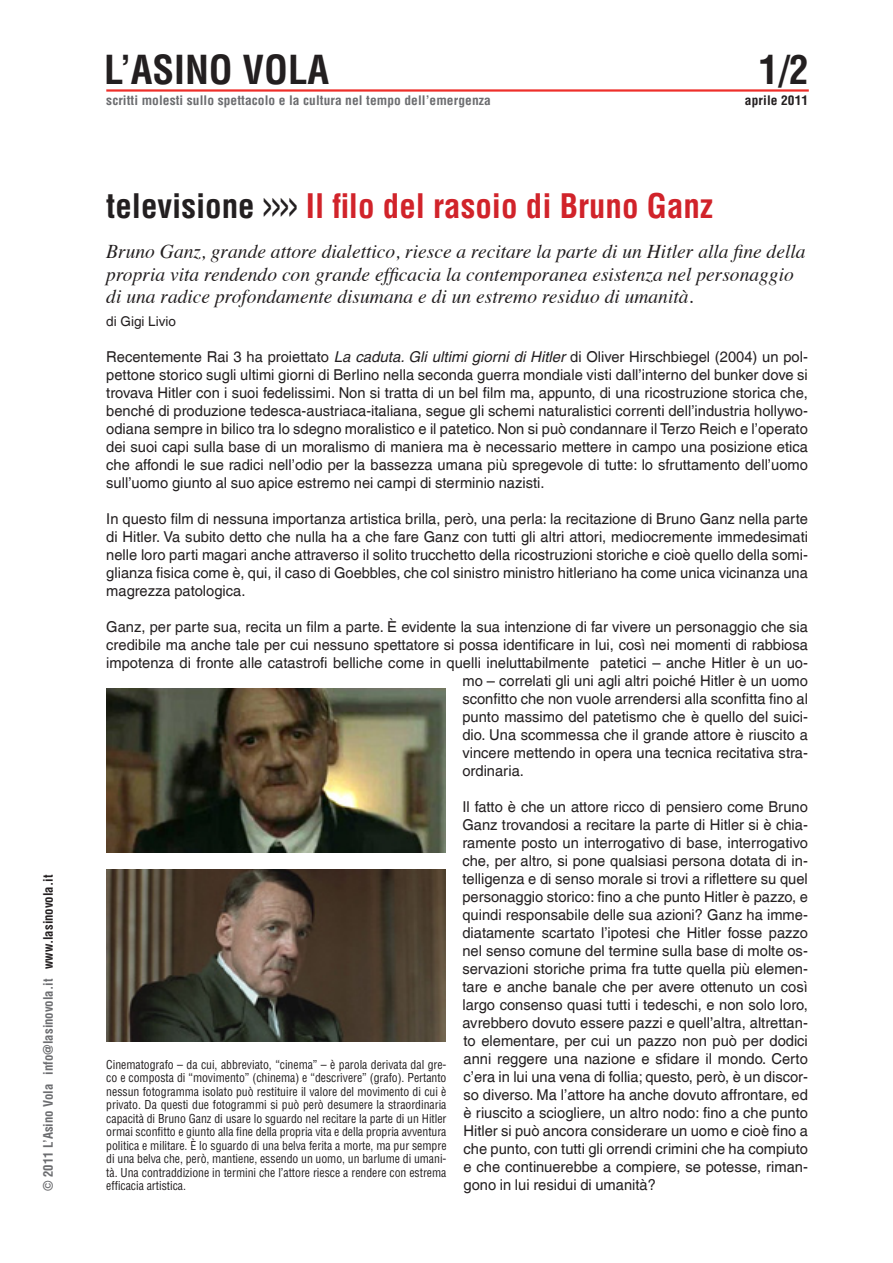
<style>
.page{position:relative;width:893px;height:1263px;background:#fff}
.page>*{position:absolute;margin:0;border:0;box-sizing:border-box;transform-origin:0 0}
.titolo_asino{font:700 condensed 39px "Helvetica";color:#231f20}
.titolo1{font:700 condensed 33px "Helvetica";color:#d1232a}
.occhiello{font:italic 19.5px/22.5px "Times";color:#231f20}
.tx_normale{font:15px/18px "Helvetica LT Com";color:#231f20;text-align:justify}
.firma{font:13.5px "Helvetica LT Com";color:#231f20}
.sottotitolo{font:700 condensed 12.9px "Helvetica";letter-spacing:.005em;color:#6c6d70;scale:1.05 1}
.sottotitolo-2{font:700 condensed 12.9px "Helvetica";letter-spacing:.005em;color:#231f20;scale:1.05 1}
.dida_sx{font:700 condensed 12.75px "Helvetica";color:#6c6d70}
.dida_sx-2{font:700 condensed 12.75px "Helvetica";color:#231f20}
.dida_photo{font:condensed 12px/13.5px "Helvetica";letter-spacing:-.005em;color:#231f20;text-align:justify}
.s1{color:#231f20}
.s2{font-size:34.5px;color:#231f20}
.s3{font-style:italic}
</style>
<div class="page">
<hr style="left:106px;top:89px;width:703px;height:3px;background:#ee2f2a">
<img style="left:106px;top:689px;width:339px;height:164px">
<img style="left:106px;top:870px;width:339px;height:172px">
<p class="dida_sx-2" style="left:40px;top:969px;width:96px;rotate:-90deg">www.lasinovola.it</p>
<p class="dida_sx" style="left:40px;top:1191px;width:213px;rotate:-90deg">© 2011 L’Asino Vola info@lasinovola.it</p>
<p class="titolo_asino" style="left:104px;top:46px;width:227px">L’ASINO VOLA</p>
<p class="titolo_asino" style="left:759px;top:46px;width:51px">1/2</p>
<p class="sottotitolo" style="left:106px;top:92px;width:368px">scritti molesti sullo spettacolo e la cultura nel tempo dell’emergenza</p>
<p class="sottotitolo-2" style="left:745px;top:92px;width:62px">aprile 2011</p>
<p class="titolo1" style="left:106px;top:185px;width:608px"><span class="s1">televisione</span> <span class="s2">&gt;&gt;&gt;&gt;</span> Il filo del rasoio di Bruno Ganz</p>
<p class="occhiello" style="left:106px;top:239px;width:701px">Bruno Ganz, grande attore dialettico, riesce a recitare la parte di un Hitler alla fine della propria vita rendendo con grande efficacia la contemporanea esistenza nel personaggio di una radice profondamente disumana e di un estremo residuo di umanità.</p>
<p class="firma" style="left:106px;top:313px;width:71px">di Gigi Livio</p>
<p class="tx_normale" style="left:106px;top:348px;width:703px">Recentemente Rai 3 ha proiettato <span class="s3">La caduta. Gli ultimi giorni di Hitler</span> di Oliver Hirschbiegel (2004) un pol&shy;pettone storico sugli ultimi giorni di Berlino nella seconda guerra mondiale visti dall’interno del bunker dove si trovava Hitler con i suoi fedelissimi. Non si tratta di un bel film ma, appunto, di una ricostruzione storica che, benché di produzione tedesca-austriaca-italiana, segue gli schemi naturalistici correnti dell’industria hollywo&shy;odiana sempre in bilico tra lo sdegno moralistico e il patetico. Non si può condannare il Terzo Reich e l’operato dei suoi capi sulla base di un moralismo di maniera ma è necessario mettere in campo una posizione etica che affondi le sue radici nell’odio per la bassezza umana più spregevole di tutte: lo sfruttamento dell’uomo sull’uomo giunto al suo apice estremo nei campi di sterminio nazisti.</p>
<p class="tx_normale" style="left:106px;top:510px;width:703px">In questo film di nessuna importanza artistica brilla, però, una perla: la recitazione di Bruno Ganz nella parte di Hitler. Va subito detto che nulla ha a che fare Ganz con tutti gli altri attori, mediocremente immedesimati nelle loro parti magari anche attraverso il solito trucchetto della ricostruzioni storiche e cioè quello della somi&shy;glianza fisica come è, qui, il caso di Goebbles, che col sinistro ministro hitleriano ha come unica vicinanza una magrezza patologica.</p>
<p class="tx_normale" style="left:106px;top:618px;width:703px">Ganz, per parte sua, recita un film a parte. È evidente la sua intenzione di far vivere un personaggio che sia</p>
<p class="tx_normale" style="left:106px;top:636px;width:703px">credibile ma anche tale per cui nessuno spettatore si possa identificare in lui, così nei momenti di rabbiosa</p>
<p class="tx_normale" style="left:106px;top:654px;width:703px">impotenza di fronte alle catastrofi belliche come in quelli ineluttabilmente patetici – anche Hitler è un uo-</p>
<p class="tx_normale" style="left:462px;top:672px;width:347px">mo – correlati gli uni agli altri poiché Hitler è un uomo</p>
<p class="tx_normale" style="left:462px;top:690px;width:347px">sconfitto che non vuole arrendersi alla sconfitta fino al</p>
<p class="tx_normale" style="left:462px;top:708px;width:347px">punto massimo del patetismo che è quello del suici-</p>
<p class="tx_normale" style="left:462px;top:726px;width:347px">dio. Una scommessa che il grande attore è riuscito a</p>
<p class="tx_normale" style="left:462px;top:744px;width:347px">vincere mettendo in opera una tecnica recitativa stra-</p>
<p class="tx_normale" style="left:462px;top:762px;width:63px">ordinaria.</p>
<p class="tx_normale" style="left:462px;top:798px;width:347px">Il fatto è che un attore ricco di pensiero come Bruno Ganz trovandosi a recitare la parte di Hitler si è chia&shy;ramente posto un interrogativo di base, interrogativo che, per altro, si pone qualsiasi persona dotata di in&shy;telligenza e di senso morale si trovi a riflettere su quel personaggio storico: fino a che punto Hitler è pazzo, e quindi responsabile delle sua azioni? Ganz ha imme&shy;diatamente scartato l’ipotesi che Hitler fosse pazzo nel senso comune del termine sulla base di molte os&shy;servazioni storiche prima fra tutte quella più elemen&shy;tare e anche banale che per avere ottenuto un così largo consenso quasi tutti i tedeschi, e non solo loro, avrebbero dovuto essere pazzi e quell’altra, altrettan&shy;to elementare, per cui un pazzo non può per dodici anni reggere una nazione e sfidare il mondo. Certo c’era in lui una vena di follia; questo, però, è un discor&shy;so diverso. Ma l’attore ha anche dovuto affrontare, ed è riuscito a sciogliere, un altro nodo: fino a che punto Hitler si può ancora considerare un uomo e cioè fino a che punto, con tutti gli orrendi crimini che ha compiuto e che continuerebbe a compiere, se potesse, riman-</p>
<p class="dida_photo" style="left:106px;top:1057px;width:342px">Cinematografo – da cui, abbreviato, “cinema” – è parola derivata dal gre&shy;co e composta di “movimento” (chinema) e “descrivere” (grafo). Pertanto nessun fotogramma isolato può restituire il valore del movimento di cui è privato. Da questi due fotogrammi si può però desumere la straordinaria capacità di Bruno Ganz di usare lo sguardo nel recitare la parte di un Hitler ormai sconfitto e giunto alla fine della propria vita e della propria avventura politica e militare. È lo sguardo di una belva ferita a morte, ma pur sempre di una belva che, però, mantiene, essendo un uomo, un barlume di umani&shy;tà. Una contraddizione in termini che l’attore riesce a rendere con estrema efficacia artistica.</p>
<p class="tx_normale" style="left:463px;top:1176px;width:194px">gono in lui residui di umanità?</p>
</div>
